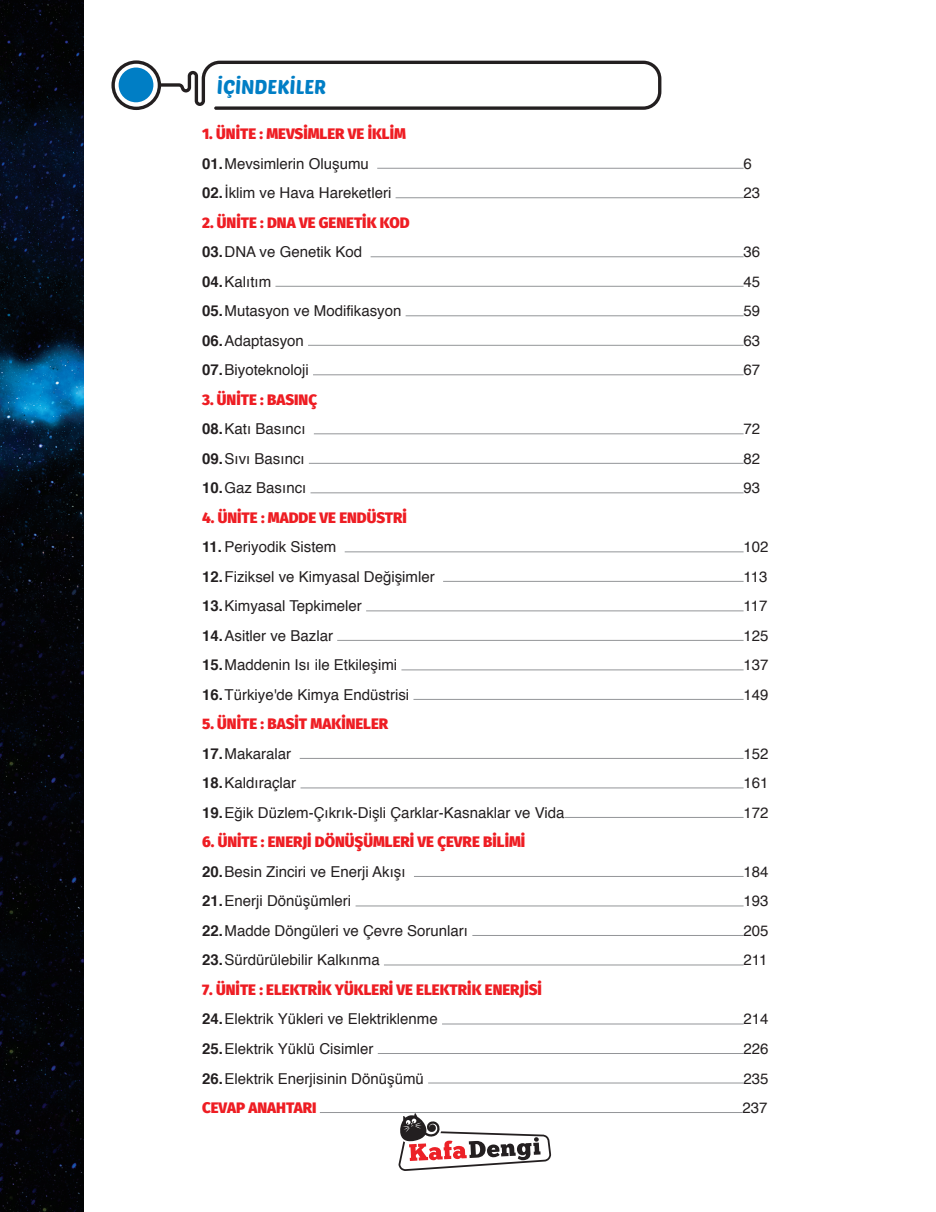
<style>
.page{position:relative;width:936px;height:1212px;background:#fff}
.page>*{position:absolute;margin:0;border:0;box-sizing:border-box;transform-origin:0 0}
.t1{font:19.5px "Poetsen One";color:#007ec5}
.t2{font:15px "Helvetica";color:#231f20}
.t3{font:900 15px "Fira Sans";color:#ee1d23}
.s1{font-weight:700}
</style>
<div class="page">
<svg style="left:398px;top:1113px;width:154px;height:58px"></svg>
<svg style="left:111px;top:60px;width:550px;height:50px"></svg>
<div style="left:119px;top:68px;width:34px;height:34px;background:#007ec5;border-radius:50%"></div>
<img style="left:0;top:0;width:84px;height:1212px">
<hr style="left:377px;top:168px;width:366px;height:1px;background:#939598">
<hr style="left:395px;top:197px;width:348px;height:1px;background:#939598">
<hr style="left:370px;top:256px;width:373px;height:1px;background:#939598">
<hr style="left:275px;top:286px;width:468px;height:1px;background:#939598">
<hr style="left:405px;top:315px;width:338px;height:1px;background:#939598">
<hr style="left:308px;top:345px;width:435px;height:1px;background:#939598">
<hr style="left:313px;top:374px;width:430px;height:1px;background:#939598">
<hr style="left:314px;top:433px;width:429px;height:1px;background:#939598">
<hr style="left:309px;top:463px;width:434px;height:1px;background:#939598">
<hr style="left:310px;top:492px;width:433px;height:1px;background:#939598">
<hr style="left:345px;top:551px;width:398px;height:1px;background:#939598">
<hr style="left:443px;top:581px;width:300px;height:1px;background:#939598">
<hr style="left:366px;top:610px;width:377px;height:1px;background:#939598">
<hr style="left:337px;top:640px;width:406px;height:1px;background:#939598">
<hr style="left:401px;top:669px;width:342px;height:1px;background:#939598">
<hr style="left:413px;top:699px;width:330px;height:1px;background:#939598">
<hr style="left:299px;top:758px;width:444px;height:1px;background:#939598">
<hr style="left:300px;top:787px;width:443px;height:1px;background:#939598">
<hr style="left:564px;top:817px;width:179px;height:1px;background:#939598">
<hr style="left:414px;top:876px;width:329px;height:1px;background:#939598">
<hr style="left:355px;top:906px;width:388px;height:1px;background:#939598">
<hr style="left:472px;top:935px;width:271px;height:1px;background:#939598">
<hr style="left:384px;top:965px;width:359px;height:1px;background:#939598">
<hr style="left:442px;top:1024px;width:301px;height:1px;background:#939598">
<hr style="left:378px;top:1053px;width:365px;height:1px;background:#939598">
<hr style="left:428px;top:1083px;width:315px;height:1px;background:#939598">
<hr style="left:320px;top:1112px;width:422px;height:1px;background:#939598">
<h1 class="t1" style="left:217px;top:74px;width:111px">İÇİNDEKİLER</h1>
<p class="t3" style="left:202px;top:120px;width:205px">1. ÜNİTE : MEVSİMLER VE İKLİM</p>
<p class="t2" style="left:202px;top:152px;width:168px"><span class="s1">01.</span>Mevsimlerin Oluşumu</p>
<p class="t2" style="left:743px;top:152px;width:10px">6</p>
<p class="t2" style="left:202px;top:181px;width:191px"><span class="s1">02.</span>İklim ve Hava Hareketleri</p>
<p class="t2" style="left:743px;top:181px;width:18px">23</p>
<p class="t3" style="left:202px;top:209px;width:209px">2. ÜNİTE : DNA VE GENETİK KOD</p>
<p class="t2" style="left:202px;top:240px;width:162px"><span class="s1">03.</span>DNA ve Genetik Kod</p>
<p class="t2" style="left:743px;top:240px;width:18px">36</p>
<p class="t2" style="left:202px;top:270px;width:71px"><span class="s1">04.</span>Kalıtım</p>
<p class="t2" style="left:743px;top:270px;width:18px">45</p>
<p class="t2" style="left:202px;top:299px;width:201px"><span class="s1">05.</span>Mutasyon ve Modifikasyon</p>
<p class="t2" style="left:743px;top:299px;width:18px">59</p>
<p class="t2" style="left:202px;top:329px;width:103px"><span class="s1">06.</span>Adaptasyon</p>
<p class="t2" style="left:743px;top:329px;width:18px">63</p>
<p class="t2" style="left:202px;top:358px;width:108px"><span class="s1">07.</span>Biyoteknoloji</p>
<p class="t2" style="left:743px;top:358px;width:18px">67</p>
<p class="t3" style="left:202px;top:386px;width:116px">3. ÜNİTE : BASINÇ</p>
<p class="t2" style="left:202px;top:417px;width:105px"><span class="s1">08.</span>Katı Basıncı</p>
<p class="t2" style="left:743px;top:417px;width:18px">72</p>
<p class="t2" style="left:202px;top:447px;width:104px"><span class="s1">09.</span>Sıvı Basıncı</p>
<p class="t2" style="left:743px;top:447px;width:18px">82</p>
<p class="t2" style="left:202px;top:476px;width:106px"><span class="s1">10.</span>Gaz Basıncı</p>
<p class="t2" style="left:743px;top:476px;width:18px">93</p>
<p class="t3" style="left:202px;top:504px;width:206px">4. ÜNİTE : MADDE VE ENDÜSTRİ</p>
<p class="t2" style="left:202px;top:535px;width:136px"><span class="s1">11.</span> Periyodik Sistem</p>
<p class="t2" style="left:743px;top:535px;width:27px">102</p>
<p class="t2" style="left:202px;top:565px;width:234px"><span class="s1">12.</span>Fiziksel ve Kimyasal Değişimler</p>
<p class="t2" style="left:743px;top:565px;width:25px">113</p>
<p class="t2" style="left:202px;top:594px;width:161px"><span class="s1">13.</span>Kimyasal Tepkimeler</p>
<p class="t2" style="left:743px;top:594px;width:25px">117</p>
<p class="t2" style="left:202px;top:624px;width:132px"><span class="s1">14.</span>Asitler ve Bazlar</p>
<p class="t2" style="left:743px;top:624px;width:27px">125</p>
<p class="t2" style="left:202px;top:653px;width:197px"><span class="s1">15.</span>Maddenin Isı ile Etkileşimi</p>
<p class="t2" style="left:743px;top:653px;width:27px">137</p>
<p class="t2" style="left:202px;top:683px;width:209px"><span class="s1">16.</span>Türkiye'de Kimya Endüstrisi</p>
<p class="t2" style="left:743px;top:683px;width:27px">149</p>
<p class="t3" style="left:202px;top:711px;width:188px">5. ÜNİTE : BASİT MAKİNELER</p>
<p class="t2" style="left:202px;top:742px;width:91px"><span class="s1">17.</span>Makaralar</p>
<p class="t2" style="left:743px;top:742px;width:27px">152</p>
<p class="t2" style="left:202px;top:771px;width:96px"><span class="s1">18.</span>Kaldıraçlar</p>
<p class="t2" style="left:743px;top:771px;width:27px">161</p>
<p class="t2" style="left:202px;top:801px;width:364px"><span class="s1">19.</span>Eğik Düzlem-Çıkrık-Dişli Çarklar-Kasnaklar ve Vida</p>
<p class="t2" style="left:743px;top:801px;width:27px">172</p>
<p class="t3" style="left:202px;top:829px;width:325px">6. ÜNİTE : ENERJİ DÖNÜŞÜMLERİ VE ÇEVRE BİLİMİ</p>
<p class="t2" style="left:202px;top:860px;width:205px"><span class="s1">20.</span>Besin Zinciri ve Enerji Akışı</p>
<p class="t2" style="left:743px;top:860px;width:27px">184</p>
<p class="t2" style="left:202px;top:889px;width:151px"><span class="s1">21.</span>Enerji Dönüşümleri</p>
<p class="t2" style="left:743px;top:889px;width:27px">193</p>
<p class="t2" style="left:202px;top:919px;width:267px"><span class="s1">22.</span>Madde Döngüleri ve Çevre Sorunları</p>
<p class="t2" style="left:743px;top:919px;width:27px">205</p>
<p class="t2" style="left:202px;top:948px;width:179px"><span class="s1">23.</span>Sürdürülebilir Kalkınma</p>
<p class="t2" style="left:743px;top:948px;width:25px">211</p>
<p class="t3" style="left:202px;top:976px;width:341px">7. ÜNİTE : ELEKTRİK YÜKLERİ VE ELEKTRİK ENERJİSİ</p>
<p class="t2" style="left:202px;top:1007px;width:237px"><span class="s1">24.</span>Elektrik Yükleri ve Elektriklenme</p>
<p class="t2" style="left:743px;top:1007px;width:27px">214</p>
<p class="t2" style="left:202px;top:1037px;width:173px"><span class="s1">25.</span>Elektrik Yüklü Cisimler</p>
<p class="t2" style="left:743px;top:1037px;width:27px">226</p>
<p class="t2" style="left:202px;top:1067px;width:223px"><span class="s1">26.</span>Elektrik Enerjisinin Dönüşümü</p>
<p class="t2" style="left:743px;top:1067px;width:27px">235</p>
<p class="t3" style="left:202px;top:1094px;width:116px">CEVAP ANAHTARI</p>
<p class="t2" style="left:742px;top:1096px;width:27px">237</p>
</div>
